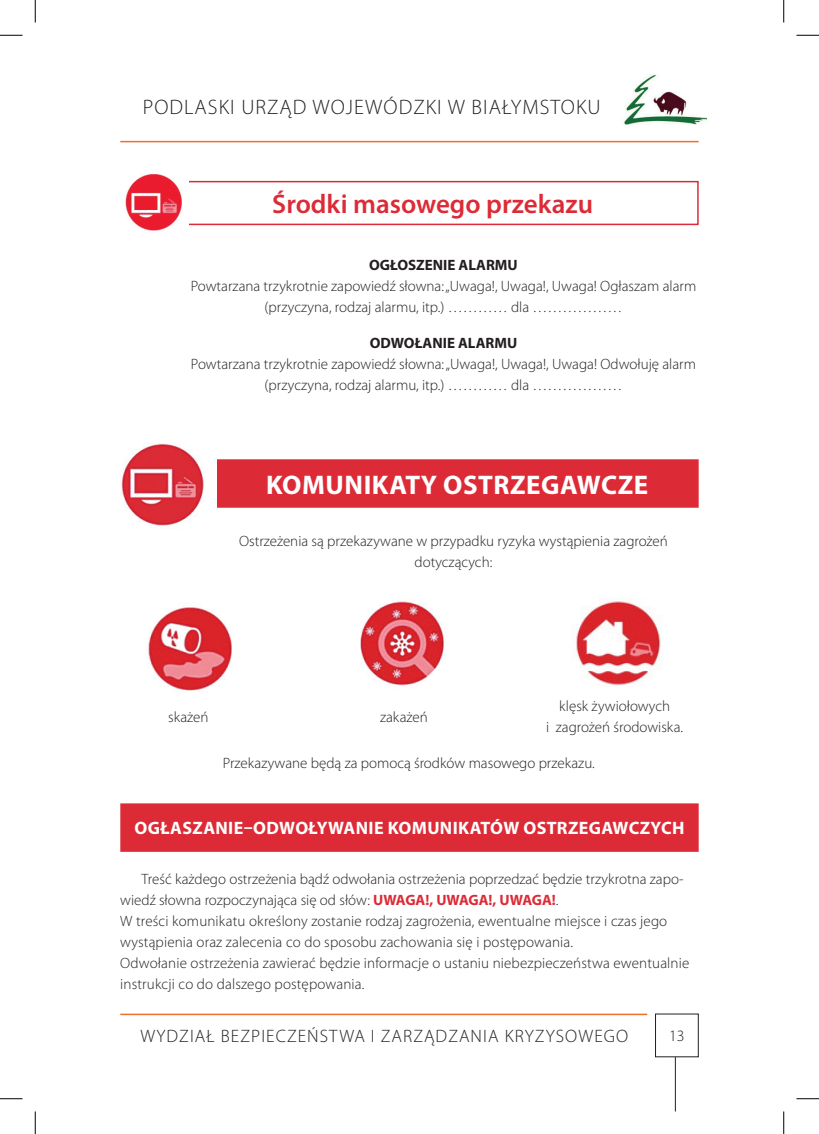
<style>
.page{position:relative;width:819px;height:1134px;background:#fff}
.page>*{position:absolute;margin:0;border:0;box-sizing:border-box;transform-origin:0 0}
.t1{font:700 27px "Myriad Pro";letter-spacing:.02em;color:#fff}
.t2{font:600 27px "Myriad Pro";color:#dc2b36}
.t3{font:300 21px "Myriad Pro";letter-spacing:.05em;color:#231f20}
.t4{font:700 18px "Myriad Pro";color:#fff}
.t5{font:300 18px "Myriad Pro";letter-spacing:.06em;color:#231f20}
.t6{font:300 15.9px "Myriad Pro";color:#231f20}
.t7{font:300 15px/21px "Myriad Pro";color:#231f20;text-align:center}
.t8{font:700 15px "Myriad Pro";color:#231f20}
.s1{font-weight:700;color:#dc2b36}
</style>
<div class="page">
<div style="left:655px;top:1013px;width:44px;height:44px;border:1px solid #231f20"></div>
<hr style="left:675px;top:1057px;width:1px;height:54px;background:#231f20">
<img style="left:624px;top:74px;width:82px;height:51px">
<hr style="left:120px;top:141px;width:579px;height:1px;background:#ee6f2b">
<hr style="left:120px;top:1013px;width:527px;height:2px;background:#ee6f2b">
<div style="left:121px;top:804px;width:577px;height:47px;background:#dc2b36"></div>
<div style="left:120px;top:803px;width:579px;height:48px;border:2px solid #dc2b36"></div>
<div style="left:216px;top:460px;width:482px;height:47px;background:#dc2b36"></div>
<div style="left:216px;top:459px;width:483px;height:49px;border:2px solid #dc2b36"></div>
<img style="left:121px;top:443px;width:96px;height:83px">
<div style="left:167px;top:181px;width:532px;height:44px;border:2px solid #dc2b36"></div>
<img style="left:125px;top:174px;width:63px;height:57px">
<img style="left:148px;top:607px;width:84px;height:84px">
<img style="left:360px;top:601px;width:84px;height:85px">
<img style="left:576px;top:601px;width:85px;height:84px">
<svg style="left:0;top:35px;width:22px;height:1px"></svg>
<svg style="left:796px;top:35px;width:23px;height:1px"></svg>
<svg style="left:0;top:1098px;width:22px;height:1px"></svg>
<svg style="left:796px;top:1098px;width:23px;height:1px"></svg>
<svg style="left:35px;top:0;width:1px;height:22px"></svg>
<svg style="left:35px;top:1111px;width:1px;height:23px"></svg>
<svg style="left:783px;top:0;width:1px;height:22px"></svg>
<svg style="left:783px;top:1111px;width:1px;height:23px"></svg>
<h2 class="t3" style="left:143px;top:95px;width:459px">PODLASKI URZĄD WOJEWÓDZKI W BIAŁYMSTOKU</h2>
<h1 class="t2" style="left:272px;top:187px;width:322px">Środki masowego przekazu</h1>
<p class="t8" style="left:369px;top:255px;width:150px">OGŁOSZENIE ALARMU</p>
<p class="t7" style="left:191px;top:275px;width:507px">Powtarzana trzykrotnie zapowiedź słowna: „Uwaga!, Uwaga!, Uwaga! Ogłaszam alarm (przyczyna, rodzaj alarmu, itp.) ………… dla ………………</p>
<p class="t8" style="left:370px;top:333px;width:149px">ODWOŁANIE ALARMU</p>
<p class="t7" style="left:191px;top:353px;width:507px">Powtarzana trzykrotnie zapowiedź słowna: „Uwaga!, Uwaga!, Uwaga! Odwołuję alarm (przyczyna, rodzaj alarmu, itp.) ………… dla ………………</p>
<h1 class="t1" style="left:266px;top:467px;width:384px">KOMUNIKATY OSTRZEGAWCZE</h1>
<p class="t7" style="left:239px;top:530px;width:430px">Ostrzeżenia są przekazywane w przypadku ryzyka wystąpienia zagrożeń dotyczących:</p>
<p class="t7" style="left:546px;top:695px;width:137px">klęsk żywiołowych<br>i zagrożeń środowiska.</p>
<p class="t7" style="left:223px;top:752px;width:372px">Przekazywane będą za pomocą środków masowego przekazu.</p>
<p class="t7" style="left:168px;top:706px;width:42px">skażeń</p>
<p class="t7" style="left:380px;top:706px;width:49px">zakażeń</p>
<p class="t4" style="left:135px;top:816px;width:12px">OGŁASZANIE</p>
<p class="t4" style="left:244px;top:816px;width:23px">–ODWOŁYWANIE</p>
<p class="t4" style="left:388px;top:816px;width:13px">KOMUNIKATÓW</p>
<p class="t4" style="left:523px;top:816px;width:13px">OSTRZEGAWCZYCH</p>
<p class="t7" style="left:120px;top:868px;width:570px;text-align:left;text-indent:21px">Treść każdego ostrzeżenia bądź odwołania ostrzeżenia poprzedzać będzie trzykrotna zapo&shy;wiedź słowna rozpoczynająca się od słów: <span class="s1">UWAGA!, UWAGA!, UWAGA!</span>.<br>W treści komunikatu określony zostanie rodzaj zagrożenia, ewentualne miejsce i czas jego wystąpienia oraz zalecenia co do sposobu zachowania się i postępowania.<br>Odwołanie ostrzeżenia zawierać będzie informacje o ustaniu niebezpieczeństwa ewentualnie instrukcji co do dalszego postępowania.</p>
<p class="t5" style="left:141px;top:1025px;width:489px">WYDZIAŁ BEZPIECZEŃSTWA I ZARZĄDZANIA KRYZYSOWEGO</p>
<p class="t6" style="left:669px;top:1026px;width:17px">13</p>
</div>
